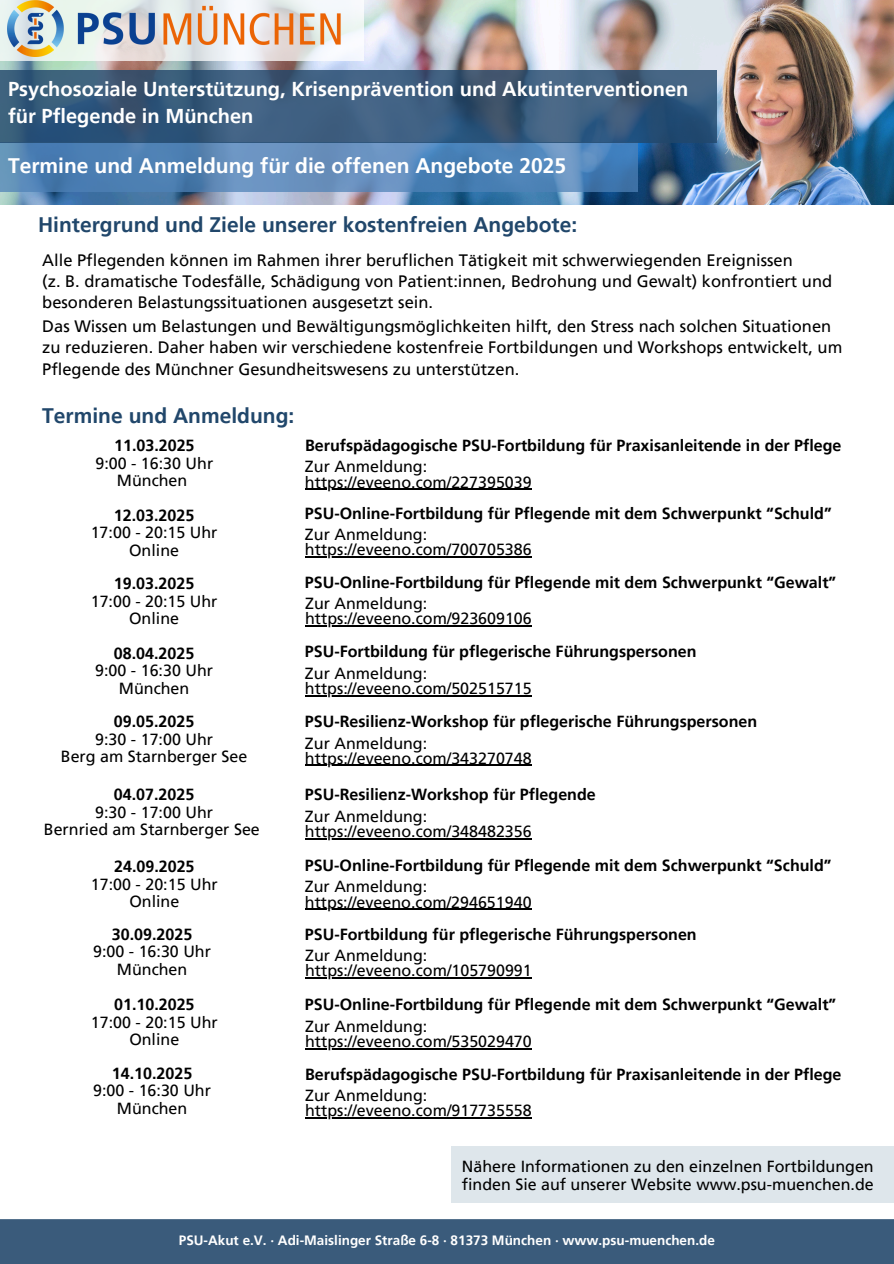
<style>
.page{position:relative;width:894px;height:1264px;background:#fff}
.page>*{position:absolute;margin:0;border:0;box-sizing:border-box;transform-origin:0 0}
.t1{font:700 21px "Frutiger LT Pro";color:#21476b}
.t2{font:700 21px "Frutiger LT Pro";color:#fff}
.t3{font:700 20.1px/27px "Frutiger LT Pro";color:#fff}
.t4{font:16.5px/21.5px "Frutiger LT Pro";color:#000}
.t5{font:16.05px/17.5px "Frutiger LT Pro";color:#000;text-align:center}
.t6{font:700 16.05px "Frutiger LT Pro";color:#000}
.t7{font:700 13.5px "Frutiger LT Pro";color:#fff}
.s1{font-weight:700}
</style>
<div class="page">
<img style="left:0;top:0;width:893px;height:204px">
<svg style="left:0;top:142px;width:638px;height:50px;background:#5585b7"></svg>
<svg style="left:0;top:70px;width:716px;height:72px;background:#395a7b"></svg>
<div style="left:0;top:1219px;width:893px;height:44px;background:#3a5b7b"></div>
<svg style="left:0;top:0;width:364px;height:61px"></svg>
<img style="left:8px;top:0;width:335px;height:57px">
<hr style="left:305px;top:488px;width:226px;height:1px;background:#000">
<hr style="left:305px;top:695px;width:226px;height:1px;background:#000">
<hr style="left:305px;top:765px;width:226px;height:1px;background:#000">
<hr style="left:305px;top:838px;width:226px;height:1px;background:#000">
<hr style="left:305px;top:977px;width:226px;height:1px;background:#000">
<hr style="left:305px;top:1117px;width:226px;height:1px;background:#000">
<hr style="left:305px;top:556px;width:226px;height:1px;background:#000">
<hr style="left:305px;top:908px;width:226px;height:2px;background:#000">
<hr style="left:305px;top:625px;width:226px;height:1px;background:#000">
<hr style="left:305px;top:1047px;width:226px;height:2px;background:#000">
<div style="left:451px;top:1145px;width:442px;height:57px;background:#dee6eb"></div>
<h2 class="t3" style="left:8px;top:75px;width:681px">Psychosoziale Unterstützung, Krisenprävention und Akutinterventionen für Pflegende in München</h2>
<h1 class="t2" style="left:8px;top:153px;width:559px">Termine und Anmeldung für die offenen Angebote 2025</h1>
<h1 class="t1" style="left:38px;top:212px;width:540px">Hintergrund und Ziele unserer kostenfreien Angebote:</h1>
<h1 class="t4" style="left:42px;top:249px;width:791px">Alle Pflegenden können im Rahmen ihrer beruflichen Tätigkeit mit schwerwiegenden Ereignissen<br>(z. B. dramatische Todesfälle, Schädigung von Patient:innen, Bedrohung und Gewalt) konfrontiert und besonderen Belastungssituationen ausgesetzt sein.</h1>
<h1 class="t4" style="left:42px;top:315px;width:801px">Das Wissen um Belastungen und Bewältigungsmöglichkeiten hilft, den Stress nach solchen Situationen zu reduzieren. Daher haben wir verschiedene kostenfreie Fortbildungen und Workshops entwickelt, um<br>Pflegende des Münchner Gesundheitswesens zu unterstützen.</h1>
<h3 class="t1" style="left:42px;top:402px;width:253px">Termine und Anmeldung:</h3>
<h3 class="t5" style="left:95px;top:436px;width:119px"><span class="s1">11.03.2025<br></span>9:00 - 16:30 Uhr<br>München</h3>
<h3 class="t6" style="left:305px;top:435px;width:537px">Berufspädagogische PSU-Fortbildung für Praxisanleitende in der Pflege</h3>
<h3 class="t5" style="left:305px;top:457px;width:124px">Zur Anmeldung:</h3>
<h2 class="t5" style="left:305px;top:473px;width:228px">https://eveeno.com/227395039</h2>
<h2 class="t5" style="left:91px;top:506px;width:128px"><span class="s1">12.03.2025<br></span>17:00 - 20:15 Uhr<br>Online</h2>
<h3 class="t6" style="left:305px;top:503px;width:528px">PSU-Online-Fortbildung für Pflegende mit dem Schwerpunkt “Schuld”</h3>
<h3 class="t5" style="left:305px;top:525px;width:124px">Zur Anmeldung:</h3>
<h2 class="t5" style="left:305px;top:541px;width:228px">https://eveeno.com/700705386</h2>
<p class="t6" style="left:114px;top:573px;width:82px">19.03.2025</p>
<p class="t5" style="left:91px;top:592px;width:128px">17:00 - 20:15 Uhr<br>Online</p>
<p class="t6" style="left:305px;top:572px;width:532px">PSU-Online-Fortbildung für Pflegende mit dem Schwerpunkt “Gewalt”</p>
<p class="t5" style="left:305px;top:595px;width:228px;line-height:15.3px;text-align:left">Zur Anmeldung: https://eveeno.com/923609106</p>
<h3 class="t5" style="left:95px;top:644px;width:119px"><span class="s1">08.04.2025<br></span>9:00 - 16:30 Uhr<br>München</h3>
<h3 class="t6" style="left:305px;top:642px;width:393px">PSU-Fortbildung für pflegerische Führungspersonen</h3>
<h2 class="t5" style="left:305px;top:664px;width:124px">Zur Anmeldung:</h2>
<h3 class="t5" style="left:305px;top:679px;width:228px">https://eveeno.com/502515715</h3>
<h3 class="t5" style="left:61px;top:712px;width:188px"><span class="s1">09.05.2025<br></span>9:30 - 17:00 Uhr<br>Berg am Starnberger See</h3>
<h2 class="t6" style="left:305px;top:711px;width:454px">PSU-Resilienz-Workshop für pflegerische Führungspersonen</h2>
<h3 class="t5" style="left:305px;top:734px;width:124px">Zur Anmeldung:</h3>
<h3 class="t5" style="left:305px;top:749px;width:228px">https://eveeno.com/343270748</h3>
<h2 class="t5" style="left:44px;top:785px;width:217px"><span class="s1">04.07.2025<br></span>9:30 - 17:00 Uhr<br>Bernried am Starnberger See</h2>
<h3 class="t6" style="left:305px;top:784px;width:292px">PSU-Resilienz-Workshop für Pflegende</h3>
<h3 class="t5" style="left:305px;top:807px;width:124px">Zur Anmeldung:</h3>
<h2 class="t5" style="left:305px;top:822px;width:228px">https://eveeno.com/348482356</h2>
<h3 class="t5" style="left:91px;top:857px;width:128px"><span class="s1">24.09.2025<br></span>17:00 - 20:15 Uhr<br>Online</h3>
<h3 class="t6" style="left:305px;top:855px;width:528px">PSU-Online-Fortbildung für Pflegende mit dem Schwerpunkt “Schuld”</h3>
<p class="t5" style="left:305px;top:879px;width:228px;line-height:15.3px;text-align:left">Zur Anmeldung: https://eveeno.com/294651940</p>
<h3 class="t5" style="left:93px;top:925px;width:119px"><span class="s1">30.09.2025<br></span>9:00 - 16:30 Uhr<br>München</h3>
<h3 class="t6" style="left:305px;top:924px;width:393px">PSU-Fortbildung für pflegerische Führungspersonen</h3>
<h2 class="t5" style="left:305px;top:946px;width:124px">Zur Anmeldung:</h2>
<h3 class="t5" style="left:305px;top:961px;width:228px">https://eveeno.com/105790991</h3>
<p class="t6" style="left:114px;top:994px;width:82px">01.10.2025</p>
<p class="t5" style="left:91px;top:1013px;width:128px">17:00 - 20:15 Uhr<br>Online</p>
<h3 class="t5" style="left:93px;top:1064px;width:119px"><span class="s1">14.10.2025<br></span>9:00 - 16:30 Uhr<br>München</h3>
<p class="t6" style="left:305px;top:994px;width:532px">PSU-Online-Fortbildung für Pflegende mit dem Schwerpunkt “Gewalt”</p>
<p class="t5" style="left:305px;top:1018px;width:228px;line-height:15.3px;text-align:left">Zur Anmeldung: https://eveeno.com/535029470</p>
<h3 class="t6" style="left:305px;top:1064px;width:537px">Berufspädagogische PSU-Fortbildung für Praxisanleitende in der Pflege</h3>
<h2 class="t5" style="left:305px;top:1086px;width:124px">Zur Anmeldung:</h2>
<h3 class="t5" style="left:305px;top:1101px;width:228px">https://eveeno.com/917735558</h3>
<p class="t5" style="left:461px;top:1157px;width:413px;line-height:18px;text-align:left">Nähere Informationen zu den einzelnen Fortbildungen finden Sie auf unserer Website www.psu-muenchen.de</p>
<h3 class="t7" style="left:179px;top:1232px;width:537px">PSU-Akut e.V. · Adi-Maislinger Straße 6-8 · 81373 München · www.psu-muenchen.de</h3>
</div>
